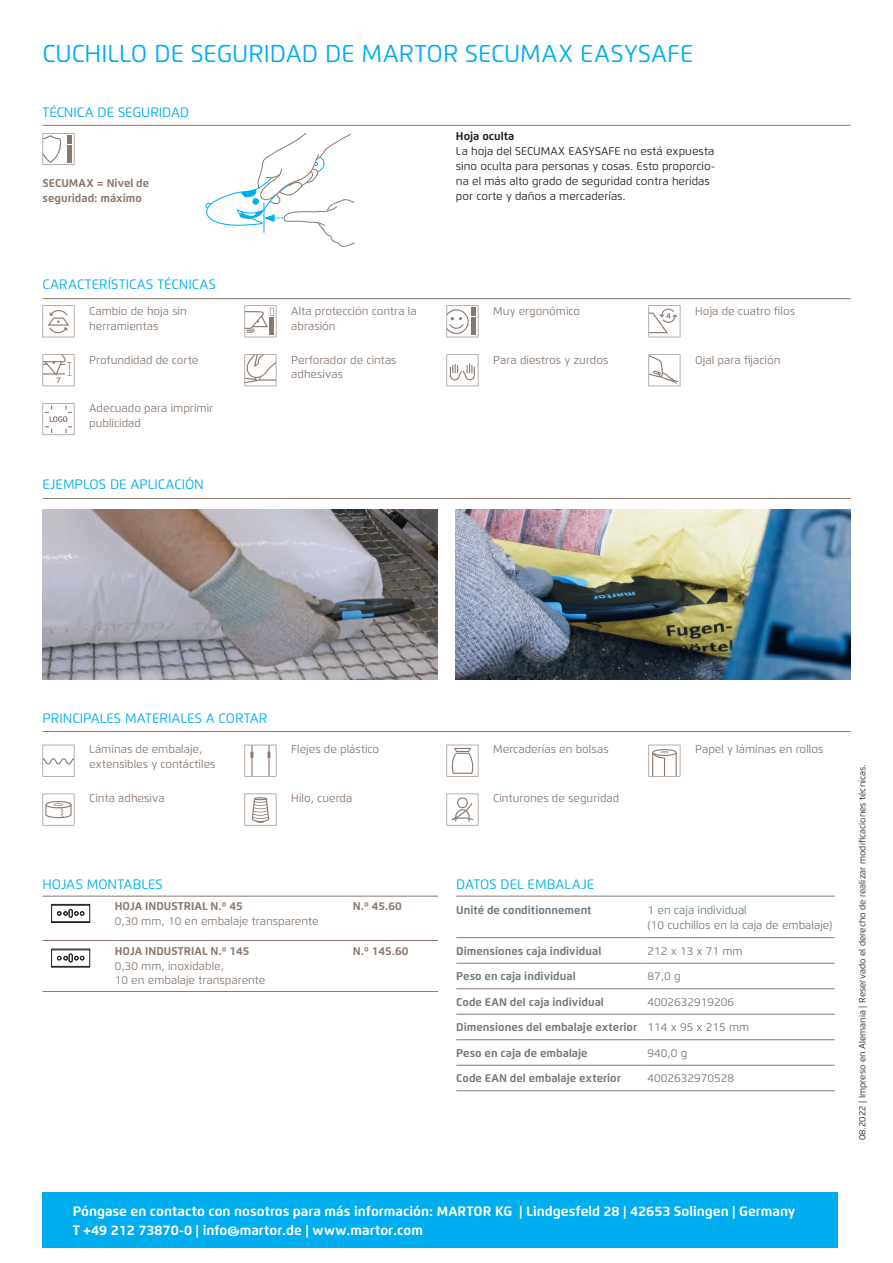
<style>
.page{position:relative;width:893px;height:1263px;background:#fff}
.page>*{position:absolute;margin:0;border:0;box-sizing:border-box;transform-origin:0 0}
.t1{font:24.3px "Flexo";color:#00aeef}
.t2{font:700 13.65px/19.2px "Flexo";color:#fff}
.t3{font:13.65px "Flexo";color:#00aeef}
.t4{font:11.25px/14.9px "Flexo";color:#89786e}
.t5{font:700 11.25px "Flexo";color:#76787b}
.t6{font:11.25px/14.9px "Flexo";color:#231f20}
.t7{font:11.25px/14.9px "Flexo";color:#76787b}
.t8{font:700 11.25px/14.9px "Flexo";color:#89786e}
.t9{font:700 11.25px "Flexo";color:#231f20}
.t10{font:9px "Flexo";color:#231f20}
.s1{font-weight:400}
</style>
<div class="page">
<svg style="left:43px;top:133px;width:31px;height:32px"></svg>
<svg style="left:205px;top:132px;width:150px;height:115px"></svg>
<hr style="left:43px;top:298px;width:807px;height:1px;background:#89786e">
<hr style="left:43px;top:125px;width:807px;height:1px;background:#89786e">
<img style="left:43px;top:509px;width:395px;height:171px">
<img style="left:455px;top:509px;width:396px;height:171px">
<hr style="left:43px;top:498px;width:807px;height:1px;background:#89786e">
<hr style="left:43px;top:731px;width:807px;height:1px;background:#89786e">
<hr style="left:456px;top:896px;width:379px;height:1px;background:#89786e">
<hr style="left:648px;top:1090px;width:187px;height:1px;background:#89786e">
<hr style="left:456px;top:1090px;width:192px;height:1px;background:#89786e">
<hr style="left:648px;top:1065px;width:187px;height:1px;background:#89786e">
<hr style="left:456px;top:1065px;width:192px;height:1px;background:#89786e">
<hr style="left:648px;top:1039px;width:187px;height:1px;background:#89786e">
<hr style="left:456px;top:1039px;width:192px;height:1px;background:#89786e">
<hr style="left:648px;top:1014px;width:187px;height:1px;background:#89786e">
<hr style="left:456px;top:1014px;width:192px;height:1px;background:#89786e">
<hr style="left:648px;top:988px;width:187px;height:1px;background:#89786e">
<hr style="left:456px;top:988px;width:192px;height:1px;background:#89786e">
<hr style="left:648px;top:963px;width:187px;height:1px;background:#89786e">
<hr style="left:456px;top:963px;width:192px;height:1px;background:#89786e">
<hr style="left:648px;top:937px;width:187px;height:1px;background:#89786e">
<hr style="left:456px;top:937px;width:192px;height:1px;background:#89786e">
<svg style="left:43px;top:745px;width:31px;height:32px"></svg>
<svg style="left:244px;top:745px;width:32px;height:32px"></svg>
<svg style="left:446px;top:745px;width:32px;height:32px"></svg>
<svg style="left:648px;top:745px;width:32px;height:32px"></svg>
<svg style="left:43px;top:794px;width:31px;height:31px"></svg>
<svg style="left:244px;top:794px;width:32px;height:31px"></svg>
<svg style="left:446px;top:794px;width:32px;height:31px"></svg>
<hr style="left:115px;top:991px;width:323px;height:1px;background:#89786e">
<hr style="left:43px;top:991px;width:72px;height:1px;background:#89786e">
<hr style="left:115px;top:940px;width:323px;height:1px;background:#89786e">
<hr style="left:43px;top:940px;width:72px;height:1px;background:#89786e">
<svg style="left:51px;top:904px;width:39px;height:19px"></svg>
<hr style="left:52px;top:905px;width:38px;height:1px;background:#231f20">
<hr style="left:52px;top:921px;width:38px;height:1px;background:#231f20">
<svg style="left:51px;top:948px;width:39px;height:19px"></svg>
<hr style="left:52px;top:950px;width:38px;height:1px;background:#231f20">
<hr style="left:52px;top:966px;width:38px;height:1px;background:#231f20">
<hr style="left:43px;top:896px;width:395px;height:1px;background:#89786e">
<div style="left:43px;top:1193px;width:795px;height:55px;background:#00aeef"></div>
<svg style="left:43px;top:305px;width:31px;height:32px"></svg>
<svg style="left:244px;top:305px;width:32px;height:32px"></svg>
<svg style="left:446px;top:305px;width:32px;height:32px"></svg>
<svg style="left:648px;top:305px;width:32px;height:32px"></svg>
<svg style="left:43px;top:354px;width:31px;height:32px"></svg>
<svg style="left:244px;top:354px;width:32px;height:32px"></svg>
<svg style="left:446px;top:354px;width:32px;height:32px"></svg>
<svg style="left:648px;top:354px;width:32px;height:32px"></svg>
<svg style="left:43px;top:403px;width:31px;height:32px"></svg>
<h1 class="t1" style="left:43px;top:38px;width:652px">CUCHILLO DE SEGURIDAD DE MARTOR SECUMAX EASYSAFE</h1>
<p class="t3" style="left:43px;top:104px;width:148px">TÉCNICA DE SEGURIDAD</p>
<p class="t8" style="left:43px;top:176px;width:108px">SECUMAX = Nivel de seguridad: máximo</p>
<p class="t3" style="left:43px;top:276px;width:175px">CARACTERÍSTICAS TÉCNICAS</p>
<p class="t9" style="left:456px;top:129px;width:60px">Hoja oculta</p>
<p class="t6" style="left:456px;top:144px;width:261px">La hoja del SECUMAX EASYSAFE no está expuesta sino oculta para personas y cosas. Esto proporcio&shy;na el más alto grado de seguridad contra heridas por corte y daños a mercaderías.</p>
<p class="t4" style="left:89px;top:303px;width:99px">Cambio de hoja sin herramientas</p>
<p class="t4" style="left:291px;top:303px;width:127px">Alta protección contra la abrasión</p>
<p class="t4" style="left:493px;top:303px;width:88px">Muy ergonómico</p>
<p class="t4" style="left:695px;top:303px;width:101px">Hoja de cuatro filos</p>
<p class="t4" style="left:89px;top:352px;width:111px">Profundidad de corte</p>
<p class="t4" style="left:291px;top:352px;width:107px">Perforador de cintas adhesivas</p>
<p class="t4" style="left:493px;top:352px;width:117px">Para diestros y zurdos</p>
<p class="t4" style="left:695px;top:352px;width:87px">Ojal para fijación</p>
<p class="t4" style="left:89px;top:401px;width:125px">Adecuado para imprimir publicidad</p>
<p class="t3" style="left:43px;top:476px;width:163px">EJEMPLOS DE APLICACIÓN</p>
<p class="t3" style="left:43px;top:710px;width:226px">PRINCIPALES MATERIALES A CORTAR</p>
<p class="t4" style="left:89px;top:741px;width:128px">Láminas de embalaje, extensibles y contáctiles</p>
<p class="t4" style="left:291px;top:741px;width:90px">Flejes de plástico</p>
<p class="t4" style="left:493px;top:741px;width:117px">Mercaderías en bolsas</p>
<p class="t4" style="left:695px;top:741px;width:130px">Papel y láminas en rollos</p>
<p class="t4" style="left:89px;top:790px;width:77px">Cinta adhesiva</p>
<p class="t4" style="left:291px;top:790px;width:63px">Hilo, cuerda</p>
<p class="t4" style="left:493px;top:790px;width:128px">Cinturones de seguridad</p>
<p class="t3" style="left:43px;top:876px;width:122px">HOJAS MONTABLES</p>
<p class="t8" style="left:115px;top:898px;width:130px">HOJA INDUSTRIAL N.º 45</p>
<p class="t8" style="left:353px;top:898px;width:50px">N.º 45.60</p>
<p class="t4" style="left:115px;top:913px;width:205px">0,30 mm, 10 en embalaje transparente</p>
<p class="t8" style="left:115px;top:943px;width:136px">HOJA INDUSTRIAL N.º 145</p>
<p class="t8" style="left:353px;top:943px;width:57px">N.º 145.60</p>
<p class="t4" style="left:115px;top:958px;width:152px">0,30 mm, inoxidable,<br>10 en embalaje transparente</p>
<p class="t3" style="left:456px;top:876px;width:139px">DATOS DEL EMBALAJE</p>
<p class="t5" style="left:456px;top:903px;width:137px">Unité de conditionnement</p>
<p class="t7" style="left:648px;top:903px;width:186px">1 en caja individual<br>(10 cuchillos en la caja de embalaje)</p>
<p class="t5" style="left:456px;top:944px;width:147px">Dimensiones caja individual</p>
<p class="t7" style="left:648px;top:943px;width:97px">212 x 13 x 71 mm</p>
<p class="t5" style="left:456px;top:969px;width:121px">Peso en caja individual</p>
<p class="t7" style="left:648px;top:969px;width:35px">87,0 g</p>
<p class="t5" style="left:456px;top:995px;width:149px">Code EAN del caja individual</p>
<p class="t7" style="left:648px;top:994px;width:88px">4002632919206</p>
<p class="t5" style="left:456px;top:1020px;width:295px">Dimensiones del embalaje exterior <span class="s1">114 x 95 x 215 mm</span></p>
<p class="t5" style="left:456px;top:1046px;width:133px">Peso en caja de embalaje</p>
<p class="t7" style="left:648px;top:1045px;width:41px">940,0 g</p>
<p class="t5" style="left:456px;top:1071px;width:166px">Code EAN del embalaje exterior</p>
<p class="t7" style="left:648px;top:1071px;width:88px">4002632970528</p>
<p class="t2" style="left:73px;top:1202px;width:724px">Póngase en contacto con nosotros para más información: MARTOR KG | Lindgesfeld 28 | 42653 Solingen | Germany<br>T +49 212 73870-0 | info@martor.de | www.martor.com</p>
<p class="t10" style="left:857px;top:1140px;width:378px;rotate:-90deg">08.2022 | Impreso en Alemania | Reservado el derecho de realizar modificaciones técnicas.</p>
</div>
